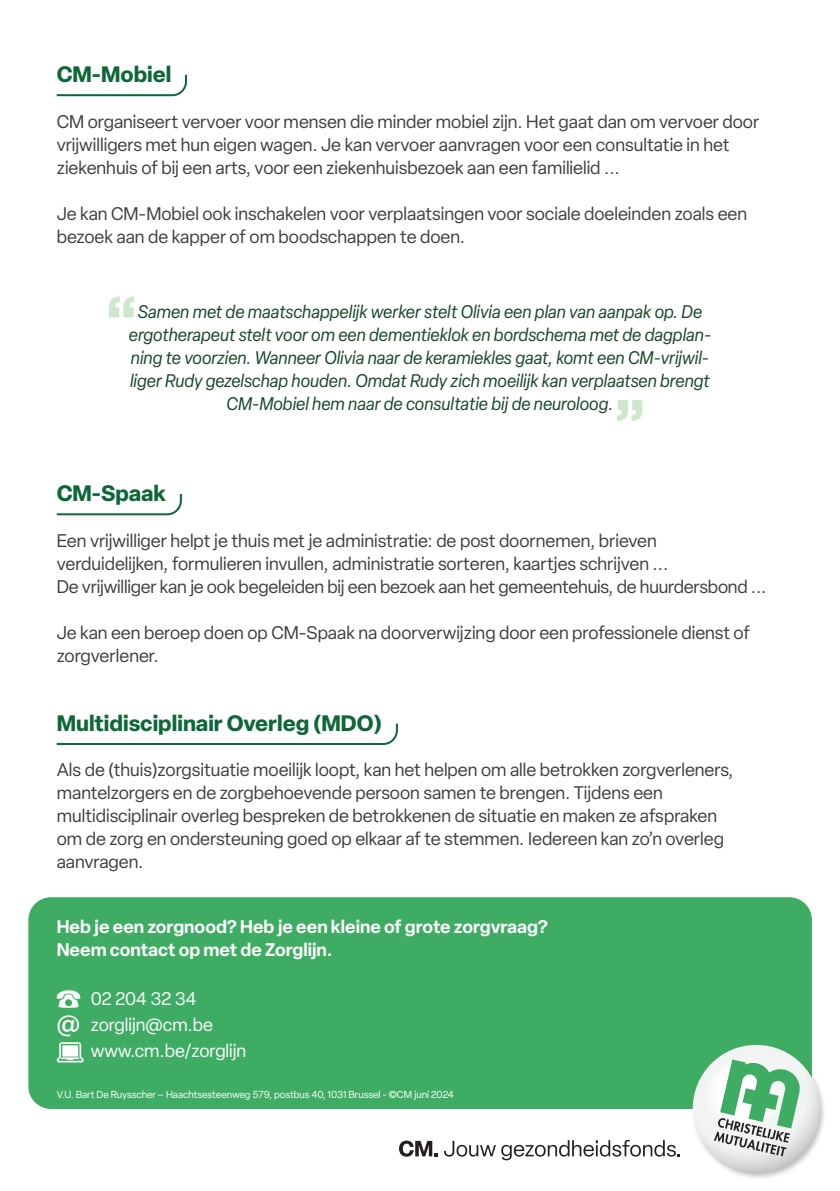
<style>
.page{position:relative;width:840px;height:1191px;background:#fff}
.page>*{position:absolute;margin:0;border:0;box-sizing:border-box;transform-origin:0 0}
.t1{font:900 60px "Elza";color:#cfe7cc}
.t2{font:500 24px "Elza";color:#fff}
.Titels{font:700 22px "Elza";color:#0d6736}
.Lopende_tekst{font:18px/23px "Elza";color:#3e3e3f}
.Lopende_tekst-2{font:italic 18px/23px "Elza";color:#1a492a;text-align:center}
.Lopende_tekst-3{font:600 18px "Elza";color:#fff}
.Lopende_tekst-4{font:18px "Elza";color:#fff}
.t3{font:10px "Elza";color:#fff}
</style>
<div class="page">
<div style="left:28px;top:897px;width:783px;height:212px;background:#3ead63;border-radius:23px"></div>
<img style="left:696px;top:1042px;width:128px;height:136px">
<svg style="left:692px;top:1044px;width:127px;height:127px"></svg>
<div style="left:703px;top:1053px;width:81px;height:81px;background:#f3f5f4;border-radius:40px"></div>
<svg style="left:713px;top:1059px;width:88px;height:97px"></svg>
<svg style="left:444px;top:1140px;width:51px;height:16px"></svg>
<svg style="left:501px;top:1139px;width:178px;height:21px"></svg>
<svg style="left:399px;top:1140px;width:38px;height:16px"></svg>
<svg style="left:57px;top:1042px;width:27px;height:20px"></svg>
<svg style="left:56px;top:990px;width:25px;height:17px"></svg>
<svg style="left:56px;top:723px;width:342px;height:22px"></svg>
<svg style="left:56px;top:74px;width:131px;height:23px"></svg>
<svg style="left:56px;top:494px;width:126px;height:22px"></svg>
<p class="Titels" style="left:57px;top:58px;width:116px">CM-Mobiel</p>
<p class="Lopende_tekst" style="left:57px;top:110px;width:703px">CM organiseert vervoer voor mensen die minder mobiel zijn. Het gaat dan om vervoer door vrijwilligers met hun eigen wagen. Je kan vervoer aanvragen voor een consultatie in het ziekenhuis of bij een arts, voor een ziekenhuisbezoek aan een familielid ...</p>
<p class="Lopende_tekst" style="left:57px;top:202px;width:691px">Je kan CM-Mobiel ook inschakelen voor verplaatsingen voor sociale doeleinden zoals een bezoek aan de kapper of om boodschappen te doen.</p>
<p class="t1" style="left:103px;top:276px;width:37px">“</p>
<p class="Lopende_tekst-2" style="left:129px;top:300px;width:583px">Samen met de maatschappelijk werker stelt Olivia een plan van aanpak op. De ergotherapeut stelt voor om een dementieklok en bordschema met de dagplan&shy;ning te voorzien. Wanneer Olivia naar de keramiekles gaat, komt een CM-vrijwil&shy;liger Rudy gezelschap houden. Omdat Rudy zich moeilijk kan verplaatsen brengt CM-Mobiel hem naar de consultatie bij de neuroloog.</p>
<p class="t1" style="left:612px;top:379px;width:37px">”</p>
<p class="Titels" style="left:57px;top:477px;width:111px">CM-Spaak</p>
<p class="Lopende_tekst" style="left:57px;top:529px;width:613px">Een vrijwilliger helpt je thuis met je administratie: de post doornemen, brieven verduidelijken, formulieren invullen, administratie sorteren, kaartjes schrijven ...</p>
<p class="Lopende_tekst" style="left:57px;top:575px;width:710px">De vrijwilliger kan je ook begeleiden bij een bezoek aan het gemeentehuis, de huurdersbond ...</p>
<p class="Lopende_tekst" style="left:57px;top:621px;width:694px">Je kan een beroep doen op CM-Spaak na doorverwijzing door een professionele dienst of zorgverlener.</p>
<p class="Titels" style="left:57px;top:707px;width:326px">Multidisciplinair Overleg (MDO)</p>
<p class="Lopende_tekst" style="left:57px;top:758px;width:678px">Als de (thuis)zorgsituatie moeilijk loopt, kan het helpen om alle betrokken zorgverleners, mantelzorgers en de zorgbehoevende persoon samen te brengen. Tijdens een multidisciplinair overleg bespreken de betrokkenen de situatie en maken ze afspraken om de zorg en ondersteuning goed op elkaar af te stemmen. Iedereen kan zo’n overleg aanvragen.</p>
<p class="Lopende_tekst-3" style="left:57px;top:914px;width:492px">Heb je een zorgnood? Heb je een kleine of grote zorgvraag?</p>
<p class="Lopende_tekst-3" style="left:57px;top:937px;width:277px">Neem contact op met de Zorglijn.</p>
<p class="Lopende_tekst-4" style="left:91px;top:987px;width:107px">02 204 32 34</p>
<p class="Lopende_tekst-4" style="left:91px;top:1013px;width:124px">zorglijn@cm.be</p>
<p class="Lopende_tekst-4" style="left:91px;top:1039px;width:157px">www.cm.be/zorglijn</p>
<p class="t2" style="left:57px;top:1007px;width:25px">@</p>
<p class="t3" style="left:57px;top:1088px;width:398px">V.U. Bart De Ruysscher – Haachtsesteenweg 579, postbus 40, 1031 Brussel - ©CM juni 2024</p>
</div>
